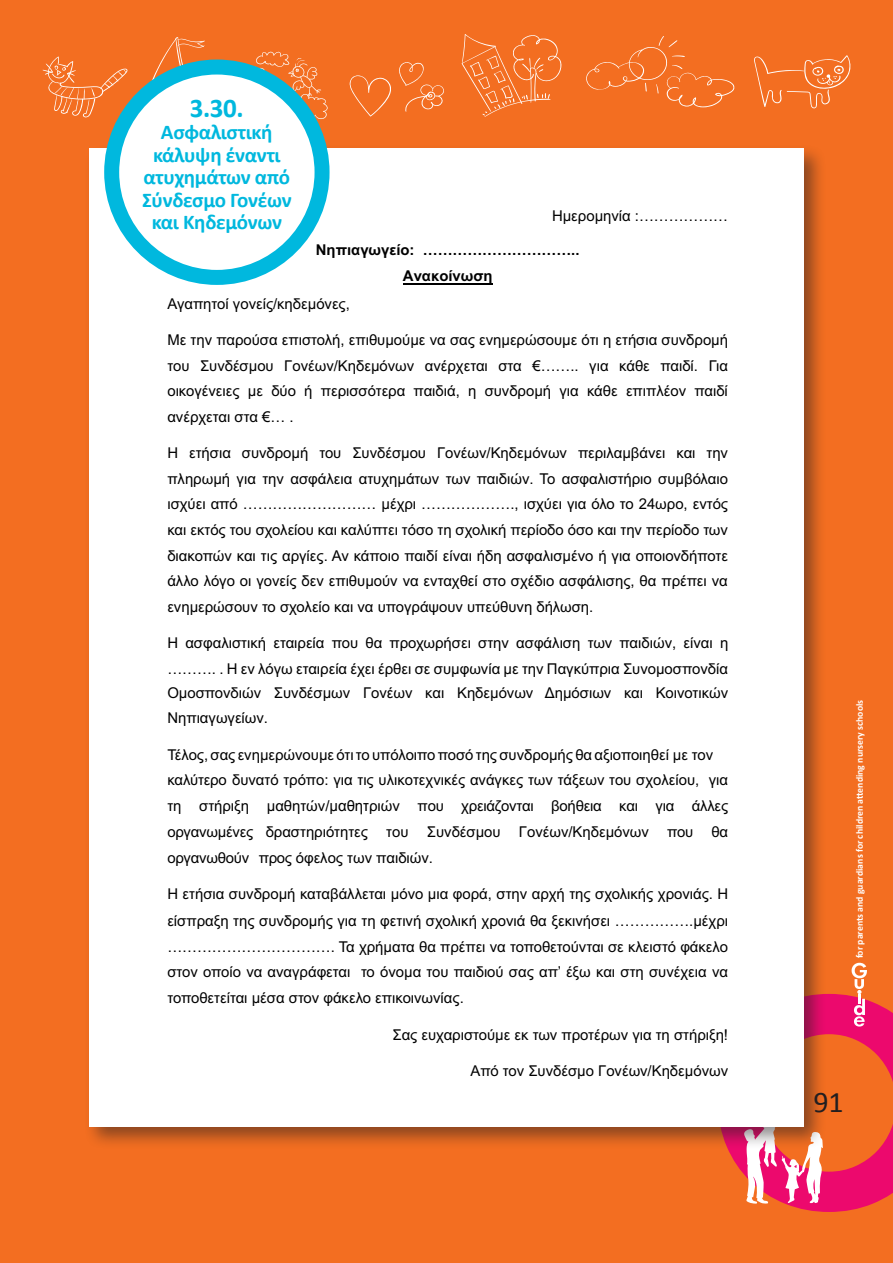
<style>
.page{position:relative;width:893px;height:1263px;background:#f36e21}
.page>*{position:absolute;margin:0;border:0;box-sizing:border-box;transform-origin:0 0}
.t1{font:30px "Calibri";color:#231f20}
.t2{font:700 27px "Calibri";color:#00b8de}
.t3{font:700 21px/22.5px "Calibri";letter-spacing:-.015em;color:#00b8de}
.t4{font:14.85px/25.7px "Arial";color:#000}
.t5{font:700 14.85px "Arial";color:#000}
.t6{font:700 9.75px "Calibri";color:#fff}
</style>
<div class="page">
<svg style="left:399px;top:62px;width:45px;height:50px"></svg>
<svg style="left:349px;top:75px;width:42px;height:42px"></svg>
<svg style="left:462px;top:34px;width:100px;height:83px"></svg>
<svg style="left:754px;top:55px;width:97px;height:53px"></svg>
<svg style="left:145px;top:37px;width:73px;height:58px"></svg>
<svg style="left:586px;top:36px;width:149px;height:71px"></svg>
<svg style="left:236px;top:51px;width:92px;height:68px"></svg>
<svg style="left:42px;top:56px;width:86px;height:62px"></svg>
<svg style="left:728px;top:963px;width:165px;height:249px"></svg>
<div style="left:84px;top:144px;width:743px;height:1006px;background:#231f20;opacity:.5"></div>
<div style="left:89px;top:149px;width:715px;height:978px;background:#fff"></div>
<hr style="left:403px;top:283px;width:90px;height:1px;background:#000">
<div style="left:112px;top:67px;width:210px;height:210px;background:#fff;border-radius:50%"></div>
<div style="left:104px;top:60px;width:226px;height:225px;border:15px solid #00b8de;border-radius:50%"></div>
<p class="t2" style="left:190px;top:91px;width:55px">3.30.</p>
<p class="t3" style="left:161px;top:120px;width:113px">Ασφαλιστική</p>
<p class="t3" style="left:153px;top:143px;width:129px">κάλυψη έναντι</p>
<p class="t3" style="left:142px;top:165px;width:151px">ατυχημάτων από<br>Σύνδεσμο Γονέων</p>
<p class="t3" style="left:152px;top:210px;width:132px">και Κηδεμόνων</p>
<p class="t4" style="left:552px;top:203px;width:178px">Ημερομηνία :………………</p>
<p class="t5" style="left:316px;top:240px;width:265px">Νηπιαγωγείο: …………………………..</p>
<p class="t5" style="left:403px;top:266px;width:91px">Ανακοίνωση</p>
<p class="t4" style="left:167px;top:290px;width:184px">Αγαπητοί γονείς/κηδεμόνες,</p>
<p class="t4" style="left:167px;top:327px;width:562px;text-align:justify">Με την παρούσα επιστολή, επιθυμούμε να σας ενημερώσουμε ότι η ετήσια συνδρομή του Συνδέσμου Γονέων/Κηδεμόνων ανέρχεται στα €…….. για κάθε παιδί. Για οικογένειες με δύο ή περισσότερα παιδιά, η συνδρομή για κάθε επιπλέον παιδί ανέρχεται στα €… .</p>
<p class="t4" style="left:167px;top:440px;width:562px;text-align:justify">Η ετήσια συνδρομή του Συνδέσμου Γονέων/Κηδεμόνων περιλαμβάνει και την πληρωμή για την ασφάλεια ατυχημάτων των παιδιών. Το ασφαλιστήριο συμβόλαιο ισχύει από ……………………… μέχρι ………………., ισχύει για όλο το 24ωρο, εντός και εκτός του σχολείου και καλύπτει τόσο τη σχολική περίοδο όσο και την περίοδο των διακοπών και τις αργίες. Αν κάποιο παιδί είναι ήδη ασφαλισμένο ή για οποιονδήποτε άλλο λόγο οι γονείς δεν επιθυμούν να ενταχθεί στο σχέδιο ασφάλισης, θα πρέπει να ενημερώσουν το σχολείο και να υπογράψουν υπεύθυνη δήλωση.</p>
<p class="t4" style="left:167px;top:630px;width:562px">Η ασφαλιστική εταιρεία που θα προχωρήσει στην ασφάλιση των παιδιών, είναι η ………. . Η εν λόγω εταιρεία έχει έρθει σε συμφωνία με την Παγκύπρια Συνομοσπονδία</p>
<p class="t4" style="left:167px;top:680px;width:562px">Ομοσπονδιών Συνδέσμων Γονέων και Κηδεμόνων Δημόσιων και Κοινοτικών<br>Νηπιαγωγείων.</p>
<p class="t4" style="left:167px;top:742px;width:562px">Τέλος,σας ενημερώνουμε ότιτο υπόλοιποποσό τηςσυνδρομής θα αξιοποιηθεί με τον καλύτερο δυνατό τρόπο: για τις υλικοτεχνικές ανάγκες των τάξεων του σχολείου, για τη στήριξη μαθητών/μαθητριών που χρειάζονται βοήθεια και για άλλες οργανωμένες δραστηριότητες του Συνδέσμου Γονέων/Κηδεμόνων που θα οργανωθούν προς όφελος των παιδιών.</p>
<p class="t4" style="left:167px;top:880px;width:562px;line-height:27.3px">Η ετήσια συνδρομή καταβάλλεται μόνο μια φορά, στην αρχή της σχολικής χρονιάς. Η είσπραξη της συνδρομής για τη φετινή σχολική χρονιά θα ξεκινήσει …………….μέχρι</p>
<p class="t4" style="left:167px;top:933px;width:562px;text-align:justify">……………………………. Τα χρήματα θα πρέπει να τοποθετούνται σε κλειστό φάκελο στον οποίο να αναγράφεται το όνομα του παιδιού σας απ’ έξω και στη συνέχεια να τοποθετείται μέσα στον φάκελο επικοινωνίας.</p>
<p class="t4" style="left:392px;top:1021px;width:337px">Σας ευχαριστούμε εκ των προτέρων για τη στήριξη!</p>
<p class="t4" style="left:470px;top:1058px;width:259px">Από τον Συνδέσμο Γονέων/Κηδεμόνων</p>
<p class="t6" style="left:853px;top:958px;width:260px;rotate:-90deg">for parents and guardians for children attending nursery schools</p>
<h1 class="t1" style="left:813px;top:1083px;width:32px">91</h1>
</div>
